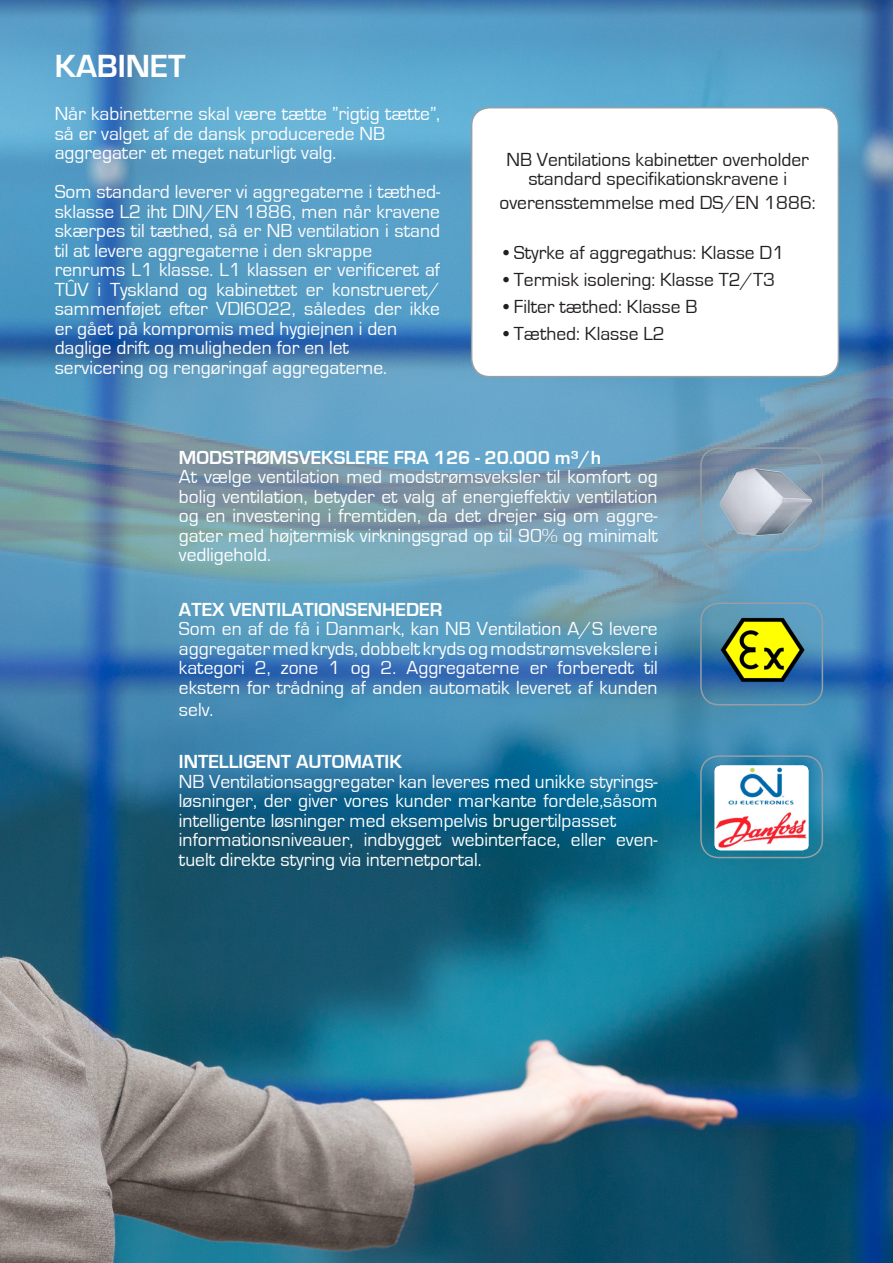
<style>
.page{position:relative;width:893px;height:1263px;background:#fff}
.page>*{position:absolute;margin:0;border:0;box-sizing:border-box;transform-origin:0 0}
.t1{font:700 33px "Eurostile";color:#fff}
.t2{font:19.5px/19.5px "Eurostile";color:#fff;text-align:justify}
.t3{font:19.5px/19.5px "Eurostile";color:#231f20;text-align:center}
.t4{font:700 19.5px "Eurostile";color:#fff}
</style>
<div class="page">
<img style="left:0;top:0;width:893px;height:1263px">
<img style="left:0;top:361px;width:893px;height:295px">
<div style="left:472px;top:108px;width:366px;height:269px;background:#fff;border-radius:18px"></div>
<div style="left:471px;top:107px;width:368px;height:270px;border:2px solid #979fa5;border-radius:18px"></div>
<img style="left:718px;top:468px;width:95px;height:78px">
<img style="left:715px;top:614px;width:93px;height:71px">
<svg style="left:715px;top:765px;width:94px;height:85px"></svg>
<img style="left:715px;top:765px;width:93px;height:84px">
<div style="left:700px;top:447px;width:123px;height:103px;border:2px solid #979fa5;border-radius:18px"></div>
<div style="left:700px;top:602px;width:123px;height:103px;border:2px solid #979fa5;border-radius:18px"></div>
<div style="left:700px;top:755px;width:123px;height:103px;border:2px solid #979fa5;border-radius:18px"></div>
<p class="t1" style="left:55px;top:48px;width:132px">KABINET</p>
<p class="t2" style="left:55px;top:105px;width:387px">Når kabinetterne skal være tætte ”rigtig tætte”, så er valget af de dansk producerede NB</p>
<p class="t2" style="left:55px;top:144px;width:283px">aggregater et meget naturligt valg.</p>
<p class="t2" style="left:55px;top:183px;width:387px">Som standard leverer vi aggregaterne i tæthed&shy;sklasse L2 iht DIN/EN 1886, men når kravene skærpes til tæthed, så er NB ventilation i stand til at levere aggregaterne i den skrappe</p>
<p class="t2" style="left:55px;top:261px;width:387px">renrums L1 klasse. L1 klassen er verificeret af TÛV i Tyskland og kabinettet er konstrueret/ sammenføjet efter VDI6022, således der ikke er gået på kompromis med hygiejnen i den</p>
<p class="t2" style="left:55px;top:339px;width:296px">daglige drift og muligheden for en let</p>
<p class="t2" style="left:55px;top:358px;width:334px">servicering og rengøringaf aggregaterne.</p>
<p class="t3" style="left:506px;top:150px;width:304px">NB Ventilations kabinetter overholder standard specifikationskravene i</p>
<p class="t3" style="left:500px;top:193px;width:318px">overensstemmelse med DS/EN 1886:</p>
<p class="t3" style="left:504px;top:243px;width:282px">• Styrke af aggregathus: Klasse D1</p>
<p class="t3" style="left:504px;top:270px;width:273px">• Termisk isolering: Klasse T2/T3</p>
<p class="t3" style="left:504px;top:297px;width:195px">• Filter tæthed: Klasse B</p>
<p class="t3" style="left:504px;top:324px;width:163px">• Tæthed: Klasse L2</p>
<p class="t4" style="left:179px;top:446px;width:424px">MODSTRØMSVEKSLERE FRA 126 - 20.000 m³/h</p>
<p class="t2" style="left:179px;top:467px;width:480px">At vælge ventilation med modstrømsveksler til komfort og bolig ventilation, betyder et valg af energieffektiv ventilation og en investering i fremtiden, da det drejer sig om aggre&shy;gater med højtermisk virkningsgrad op til 90% og minimalt vedligehold.</p>
<p class="t4" style="left:179px;top:598px;width:265px">ATEX VENTILATIONSENHEDER</p>
<p class="t2" style="left:179px;top:619px;width:480px">Som en af de få i Danmark, kan NB Ventilation A/S levere aggregater med kryds, dobbelt kryds og modstrømsvekslere i kategori 2, zone 1 og 2. Aggregaterne er forberedt til ekstern for trådning af anden automatik leveret af kunden</p>
<p class="t2" style="left:179px;top:700px;width:36px">selv.</p>
<p class="t4" style="left:179px;top:751px;width:225px">INTELLIGENT AUTOMATIK</p>
<p class="t2" style="left:179px;top:772px;width:480px">NB Ventilationsaggregater kan leveres med unikke styrings&shy;løsninger, der giver vores kunder markante fordele,såsom intelligente løsninger med eksempelvis brugertilpasset</p>
<p class="t2" style="left:179px;top:831px;width:480px">informationsniveauer, indbygget webinterface, eller even&shy;tuelt direkte styring via internetportal.</p>
</div>
